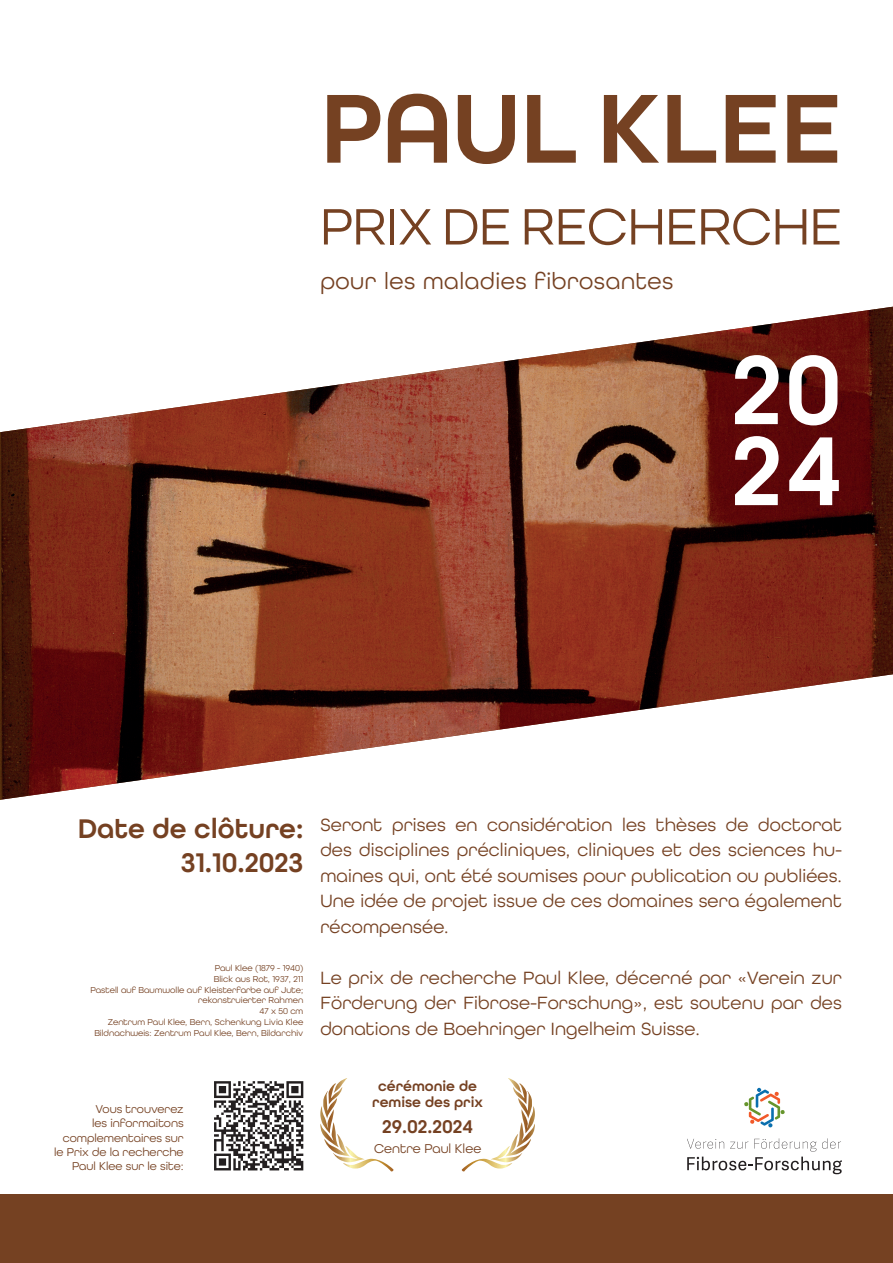
<style>
.page{position:relative;width:893px;height:1263px;background:#fff}
.page>*{position:absolute;margin:0;border:0;box-sizing:border-box;transform-origin:0 0}
.t1{font:600 103.5px "All Round Gothic";color:#754122}
.t2{font:600 103.5px "All Round Gothic";color:#fff}
.t3{font:54px "All Round Gothic";color:#754122}
.t4{font:600 28.5px/34.2px "All Round Gothic";color:#754122;text-align:right}
.t5{font:24px "All Round Gothic";letter-spacing:.025em;color:#754122}
.t6{font:600 19.5px "All Round Gothic";color:#754122}
.t7{font:18.75px/25.5px "All Round Gothic";letter-spacing:.01em;color:#754122;text-align:justify}
.t8{font:600 15px/16.5px "All Round Gothic";color:#754122;text-align:center}
.t9{font:13.5px "All Round Gothic";color:#754122}
.t10{font:12px/14.4px "All Round Gothic";color:#754122;text-align:right}
.t11{font:9px/10.8px "All Round Gothic";color:#754122;text-align:right}
</style>
<div class="page">
<div style="left:0;top:1195px;width:893px;height:68px;background:#754122"></div>
<img style="left:0;top:307px;width:893px;height:493px">
<svg style="left:320px;top:1078px;width:73px;height:93px"></svg>
<svg style="left:462px;top:1078px;width:73px;height:93px"></svg>
<svg style="left:687px;top:1138px;width:155px;height:36px"></svg>
<svg style="left:744px;top:1088px;width:41px;height:39px"></svg>
<svg style="left:214px;top:1081px;width:89px;height:89px"></svg>
<p class="t1" style="left:320px;top:67px;width:523px">PAUL KLEE</p>
<p class="t3" style="left:320px;top:194px;width:523px">PRIX DE RECHERCHE</p>
<p class="t5" style="left:320px;top:267px;width:355px">pour les maladies fibrosantes</p>
<p class="t2" style="left:731px;top:328px;width:112px">20</p>
<p class="t2" style="left:731px;top:409px;width:112px">24</p>
<p class="t4" style="left:78px;top:811px;width:227px">Date de clôture:<br>31.10.2023</p>
<p class="t7" style="left:320px;top:811px;width:523px">Seront prises en considération les thèses de doctorat des disciplines précliniques, cliniques et des sciences hu&shy;maines qui, ont été soumises pour publication ou publiées.<br>Une idée de projet issue de ces domaines sera également récompensée.</p>
<p class="t7" style="left:320px;top:964px;width:523px">Le prix de recherche Paul Klee, décerné par «Verein zur Förderung der Fibrose-Forschung», est soutenu par des donations de Boehringer Ingelheim Suisse.</p>
<p class="t11" style="left:215px;top:962px;width:90px">Paul Klee (1879 - 1940)</p>
<p class="t11" style="left:214px;top:973px;width:91px">Blick aus Rot, 1937, 211</p>
<p class="t11" style="left:90px;top:984px;width:214px">Pastell auf Baumwolle auf Kleisterfarbe auf Jute;</p>
<p class="t11" style="left:198px;top:995px;width:107px">rekonstruierter Rahmen</p>
<p class="t11" style="left:259px;top:1006px;width:45px">47 x 50 cm</p>
<p class="t11" style="left:94px;top:1016px;width:210px">Zentrum Paul Klee, Bern, Schenkung Livia Klee<br>Bildnachweis: Zentrum Paul Klee, Bern, Bildarchiv</p>
<p class="t10" style="left:54px;top:1101px;width:131px">Vous trouverez<br>les informaitons complementaires sur le Prix de la recherche<br>Paul Klee sur le site:</p>
<p class="t8" style="left:372px;top:1077px;width:112px">cérémonie de remise des prix</p>
<p class="t6" style="left:382px;top:1115px;width:92px">29.02.2024</p>
<p class="t9" style="left:374px;top:1141px;width:109px">Centre Paul Klee</p>
</div>
